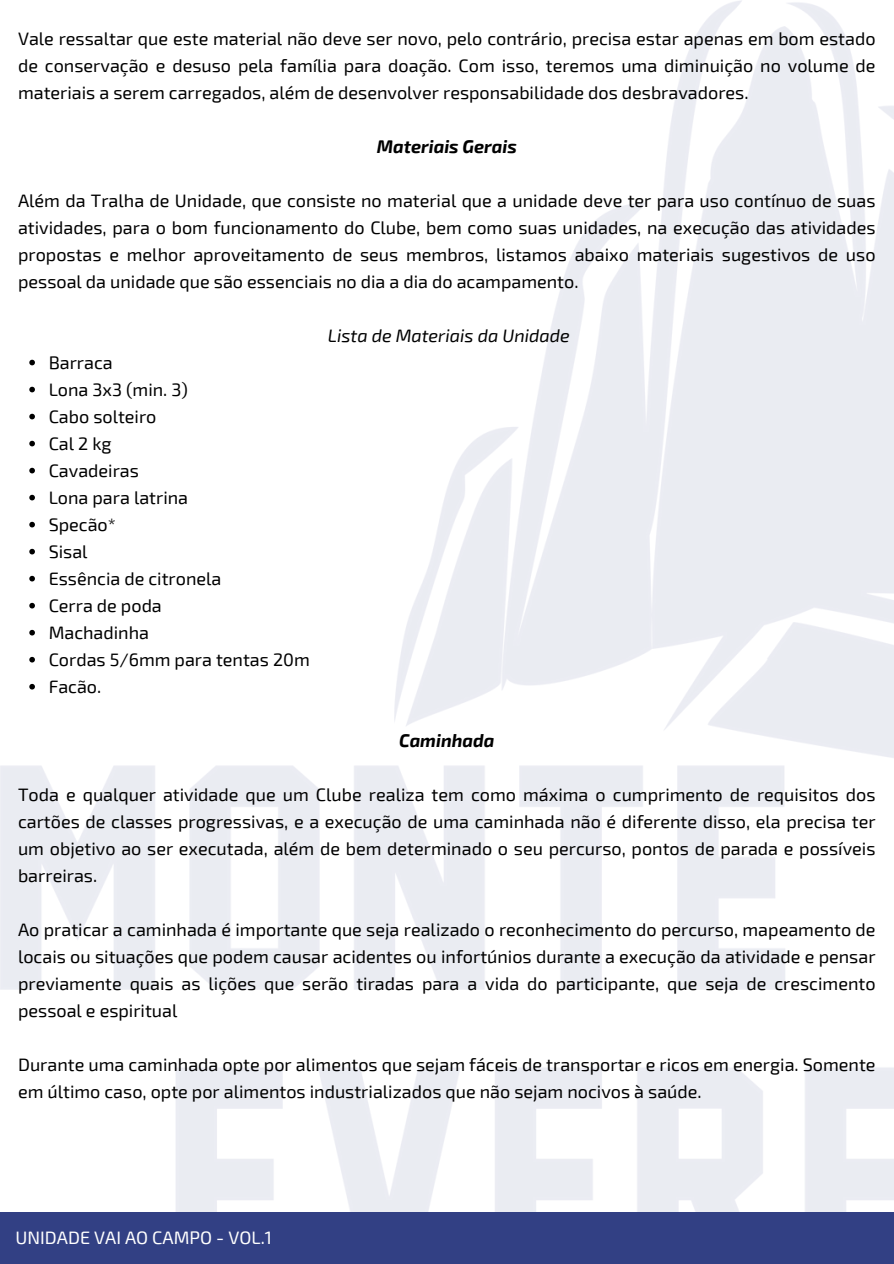
<style>
.page{position:relative;width:894px;height:1264px;background:#fff}
.page>*{position:absolute;margin:0;border:0;box-sizing:border-box;transform-origin:0 0}
.t1{font:18px/27px "Exo 2";color:#000;text-align:justify}
.t2{font:italic 18px "Exo 2";color:#000}
.t3{font:italic 700 18px "Exo 2";color:#000}
.t4{font:18px "Exo 2";color:#fff}
</style>
<div class="page">
<div style="left:0;top:1212px;width:893px;height:51px;background:#324084"></div>
<svg style="left:29px;top:360px;width:6px;height:5px"></svg>
<svg style="left:29px;top:387px;width:6px;height:5px"></svg>
<svg style="left:29px;top:414px;width:6px;height:5px"></svg>
<svg style="left:29px;top:441px;width:6px;height:5px"></svg>
<svg style="left:29px;top:468px;width:6px;height:5px"></svg>
<svg style="left:29px;top:495px;width:6px;height:5px"></svg>
<svg style="left:29px;top:522px;width:6px;height:5px"></svg>
<svg style="left:29px;top:549px;width:6px;height:5px"></svg>
<svg style="left:29px;top:576px;width:6px;height:5px"></svg>
<svg style="left:29px;top:603px;width:6px;height:5px"></svg>
<svg style="left:29px;top:630px;width:6px;height:5px"></svg>
<svg style="left:29px;top:657px;width:6px;height:5px"></svg>
<svg style="left:29px;top:684px;width:6px;height:5px"></svg>
<h2 class="t1" style="left:18px;top:24px;width:858px">Vale ressaltar que este material não deve ser novo, pelo contrário, precisa estar apenas em bom estado de conservação e desuso pela família para doação. Com isso, teremos uma diminuição no volume de materiais a serem carregados, além de desenvolver responsabilidade dos desbravadores.</h2>
<p class="t3" style="left:376px;top:134px;width:142px">Materiais Gerais</p>
<p class="t1" style="left:18px;top:186px;width:858px">Além da Tralha de Unidade, que consiste no material que a unidade deve ter para uso contínuo de suas atividades, para o bom funcionamento do Clube, bem como suas unidades, na execução das atividades propostas e melhor aproveitamento de seus membros, listamos abaixo materiais sugestivos de uso pessoal da unidade que são essenciais no dia a dia do acampamento.</p>
<p class="t2" style="left:328px;top:324px;width:243px">Lista de Materiais da Unidade</p>
<p class="t1" style="left:49px;top:348px;width:66px">Barraca</p>
<p class="t1" style="left:49px;top:375px;width:141px">Lona 3x3 (min. 3)</p>
<p class="t1" style="left:49px;top:402px;width:109px">Cabo solteiro</p>
<p class="t1" style="left:49px;top:429px;width:64px">Cal 2 kg</p>
<p class="t1" style="left:49px;top:456px;width:92px">Cavadeiras</p>
<p class="t1" style="left:49px;top:483px;width:141px">Lona para latrina</p>
<p class="t1" style="left:49px;top:510px;width:69px">Specão*</p>
<p class="t1" style="left:49px;top:537px;width:40px">Sisal</p>
<p class="t1" style="left:49px;top:564px;width:174px">Essência de citronela</p>
<p class="t1" style="left:49px;top:591px;width:115px">Cerra de poda</p>
<p class="t1" style="left:49px;top:618px;width:102px">Machadinha</p>
<p class="t1" style="left:49px;top:645px;width:262px">Cordas 5/6mm para tentas 20m</p>
<h2 class="t1" style="left:49px;top:672px;width:54px">Facão.</h2>
<p class="t3" style="left:399px;top:728px;width:97px">Caminhada</p>
<p class="t1" style="left:18px;top:780px;width:858px">Toda e qualquer atividade que um Clube realiza tem como máxima o cumprimento de requisitos dos cartões de classes progressivas, e a execução de uma caminhada não é diferente disso, ela precisa ter um objetivo ao ser executada, além de bem determinado o seu percurso, pontos de parada e possíveis barreiras.</p>
<p class="t1" style="left:18px;top:915px;width:858px">Ao praticar a caminhada é importante que seja realizado o reconhecimento do percurso, mapeamento de locais ou situações que podem causar acidentes ou infortúnios durante a execução da atividade e pensar previamente quais as lições que serão tiradas para a vida do participante, que seja de crescimento pessoal e espiritual</p>
<h1 class="t1" style="left:18px;top:1050px;width:858px">Durante uma caminhada opte por alimentos que sejam fáceis de transportar e ricos em energia. Somente em último caso, opte por alimentos industrializados que não sejam nocivos à saúde.</h1>
<p class="t4" style="left:15px;top:1225px;width:258px">UNIDADE VAI AO CAMPO - VOL.1</p>
</div>
